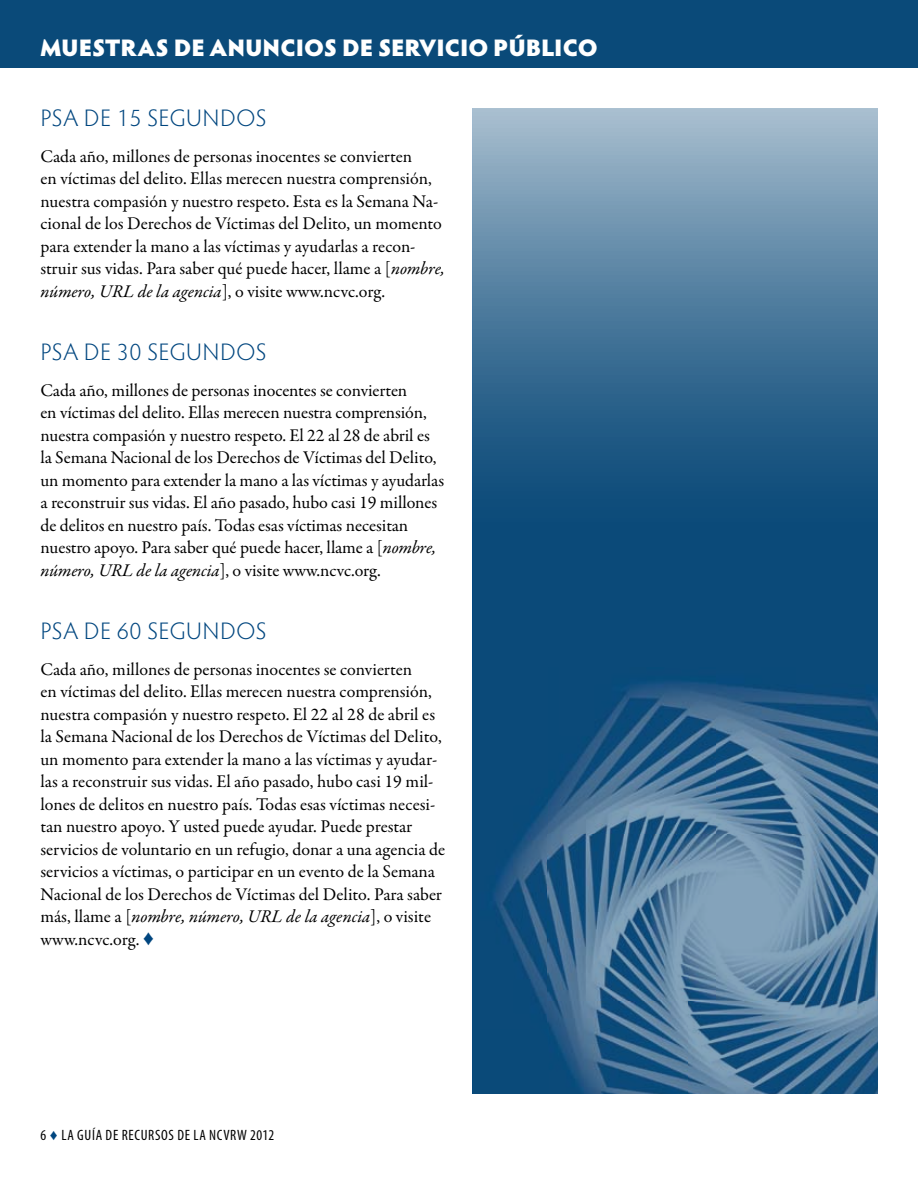
<style>
.page{position:relative;width:918px;height:1188px;background:#fff}
.page>*{position:absolute;margin:0;border:0;box-sizing:border-box;transform-origin:0 0}
.t1{font:300 24px "Hypatia Sans Pro";letter-spacing:.025em;color:#00467f}
.t2{font:900 24px "Hypatia Sans Pro";letter-spacing:-.005em;color:#fff}
.t3{font:18px/22.5px "Garamond Premr Pro";letter-spacing:-.005em;color:#000}
.t4{font:condensed 15px "Myriad Pro";letter-spacing:.045em;color:#000}
.s1{font-style:italic}
.s2{color:#00467f}
.s3{font-family:"Century";font-stretch:normal;color:#00467f}
</style>
<div class="page">
<div style="left:0;top:0;width:918px;height:68px;background:#0a4a79"></div>
<svg style="left:473px;top:108px;width:404px;height:560px;background:#3d6f94"></svg>
<img style="left:472px;top:668px;width:406px;height:426px">
<p class="t2" style="left:40px;top:30px;width:559px">MUESTRAS DE ANUNCIOS DE SERVICIO PÚBLICO</p>
<h2 class="t1" style="left:41px;top:102px;width:227px">PSA DE 15 SEGUNDOS</h2>
<p class="t3" style="left:40px;top:145px;width:406px">Cada año, millones de personas inocentes se convierten<br>en víctimas del delito. Ellas merecen nuestra comprensión, nuestra compasión y nuestro respeto. Esta es la Semana Na&shy;cional de los Derechos de Víctimas del Delito, un momento para extender la mano a las víctimas y ayudarlas a recon&shy;struir sus vidas. Para saber qué puede hacer, llame a [<span class="s1">nombre, número, URL de la agencia</span>], o visite www.ncvc.org.</p>
<h2 class="t1" style="left:41px;top:336px;width:227px">PSA DE 30 SEGUNDOS</h2>
<p class="t3" style="left:40px;top:379px;width:405px">Cada año, millones de personas inocentes se convierten<br>en víctimas del delito. Ellas merecen nuestra comprensión, nuestra compasión y nuestro respeto. El 22 al 28 de abril es la Semana Nacional de los Derechos de Víctimas del Delito, un momento para extender la mano a las víctimas y ayudarlas a reconstruir sus vidas. El año pasado, hubo casi 19 millones de delitos en nuestro país. Todas esas víctimas necesitan nuestro apoyo. Para saber qué puede hacer, llame a [<span class="s1">nombre, número, URL de la agencia</span>], o visite www.ncvc.org.</p>
<h2 class="t1" style="left:41px;top:615px;width:227px">PSA DE 60 SEGUNDOS</h2>
<p class="t3" style="left:40px;top:658px;width:406px">Cada año, millones de personas inocentes se convierten<br>en víctimas del delito. Ellas merecen nuestra comprensión, nuestra compasión y nuestro respeto. El 22 al 28 de abril es la Semana Nacional de los Derechos de Víctimas del Delito, un momento para extender la mano a las víctimas y ayudar&shy;las a reconstruir sus vidas. El año pasado, hubo casi 19 mil&shy;lones de delitos en nuestro país. Todas esas víctimas necesi&shy;tan nuestro apoyo. Y usted puede ayudar. Puede prestar servicios de voluntario en un refugio, donar a una agencia de servicios a víctimas, o participar en un evento de la Semana Nacional de los Derechos de Víctimas del Delito. Para saber más, llame a [<span class="s1">nombre, número, URL de la agencia</span>], o visite www.ncvc.org. <span class="s2">♦</span></p>
<p class="t4" style="left:40px;top:1126px;width:235px">6 <span class="s3">♦</span> LA GUÍA DE RECURSOS DE LA NCVRW 2012</p>
</div>
